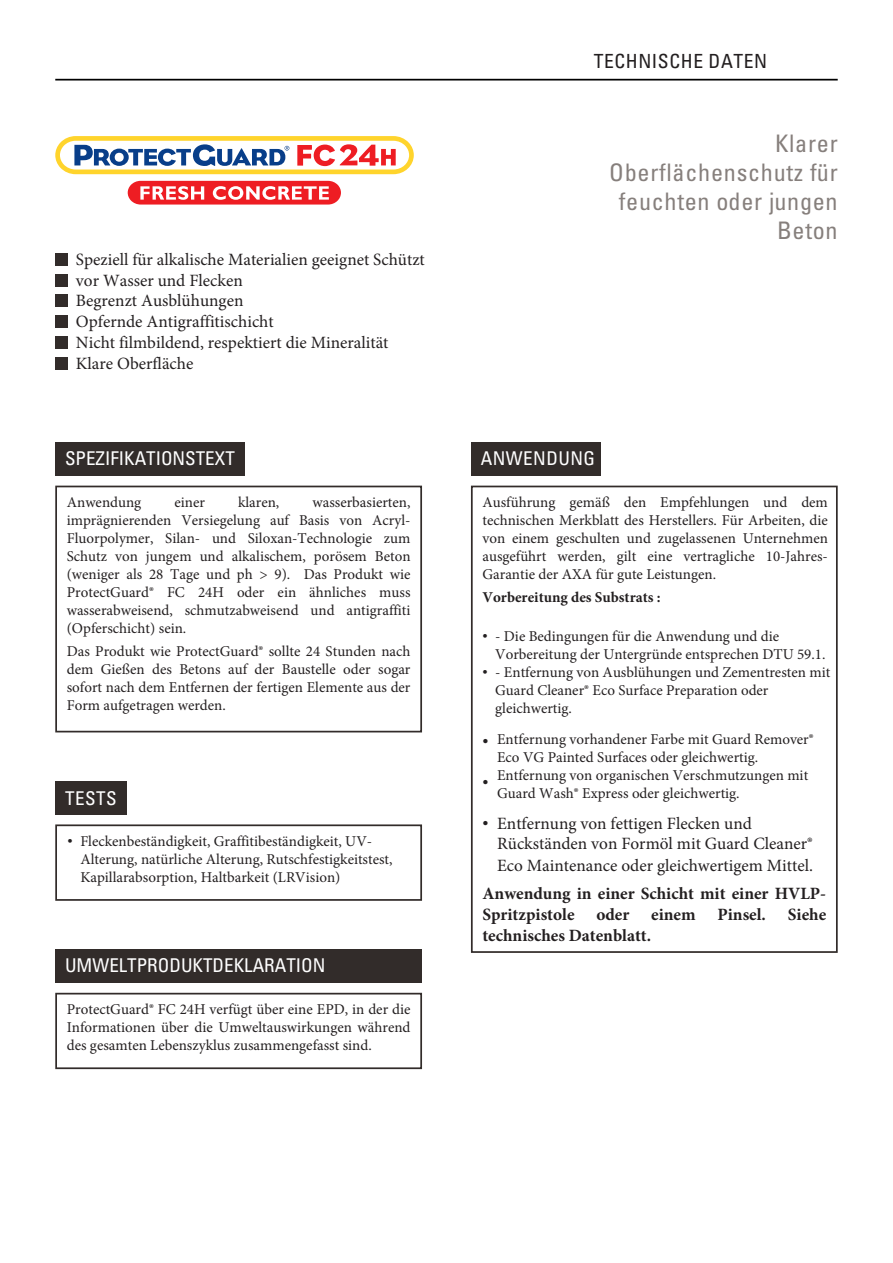
<style>
.page{position:relative;width:893px;height:1263px;background:#fff}
.page>*{position:absolute;margin:0;border:0;box-sizing:border-box;transform-origin:0 0}
.t1{font:condensed 24.15px/29px "Univers LT Std";letter-spacing:.03em;color:#867f7c;text-align:right}
.t2{font:condensed 19.5px "Univers LT Std";letter-spacing:.03em;color:#231f20}
.t3{font:condensed 18.9px "Univers LT Std";color:#fff}
.t4{font:condensed 18.9px "Univers LT Std";letter-spacing:.025em;color:#fff}
.t5{font:17.25px/20.7px "Minion Pro";color:#231f20}
.t6{font:700 17.25px/20.7px "Minion Pro";color:#231f20}
.t7{font:17.25px "Gill Sans";color:#231f20}
.t8{font:15px/18.1px "Minion Pro";color:#231f20;text-align:justify}
.t9{font:700 15px "Minion Pro";color:#231f20}
.s1{font-family:"Gill Sans"}
</style>
<div class="page">
<hr style="left:55px;top:79px;width:783px;height:2px;background:#000">
<div style="left:55px;top:253px;width:13px;height:13px;background:#322c2a"></div>
<div style="left:55px;top:274px;width:13px;height:12px;background:#322c2a"></div>
<div style="left:55px;top:295px;width:13px;height:12px;background:#322c2a"></div>
<div style="left:55px;top:316px;width:13px;height:12px;background:#322c2a"></div>
<div style="left:55px;top:336px;width:13px;height:12px;background:#322c2a"></div>
<div style="left:55px;top:357px;width:13px;height:12px;background:#322c2a"></div>
<svg style="left:128px;top:181px;width:213px;height:24px"></svg>
<svg style="left:55px;top:136px;width:359px;height:38px"></svg>
<div style="left:55px;top:486px;width:367px;height:246px;border:2px solid #322c2a"></div>
<div style="left:55px;top:442px;width:190px;height:34px;background:#322c2a"></div>
<div style="left:55px;top:824px;width:367px;height:77px;border:2px solid #322c2a"></div>
<div style="left:55px;top:781px;width:72px;height:34px;background:#322c2a"></div>
<div style="left:55px;top:993px;width:367px;height:76px;border:2px solid #322c2a"></div>
<div style="left:55px;top:950px;width:367px;height:33px;background:#322c2a"></div>
<div style="left:471px;top:486px;width:367px;height:467px;border:2px solid #322c2a"></div>
<div style="left:471px;top:442px;width:130px;height:34px;background:#322c2a"></div>
<p class="t5" style="left:76px;top:249px;width:350px">Speziell für alkalische Materialien geeignet Schützt vor Wasser und Flecken<br>Begrenzt Ausblühungen<br>Opfernde Antigraffitischicht<br>Nicht filmbildend, respektiert die Mineralität Klare Oberfläche</p>
<p class="t3" style="left:65px;top:446px;width:171px">SPEZIFIKATIONSTEXT</p>
<p class="t8" style="left:67px;top:493px;width:345px;text-indent:246px">wasserbasierten, imprägnierenden Versiegelung auf Basis von Acryl-Fluorpolymer, Silan- und Siloxan-Technologie zum Schutz von jungem und alkalischem, porösem Beton (weniger als 28 Tage und ph &gt; 9). Das Produkt wie ProtectGuard® FC 24H oder ein ähnliches muss wasserabweisend, schmutzabweisend und antigraffiti (Opferschicht) sein.</p>
<p class="t8" style="left:67px;top:642px;width:345px">Das Produkt wie ProtectGuard® sollte 24 Stunden nach dem Gießen des Betons auf der Baustelle oder sogar sofort nach dem Entfernen der fertigen Elemente aus der Form aufgetragen werden.</p>
<p class="t8" style="left:67px;top:493px;width:76px">Anwendung</p>
<p class="t8" style="left:174px;top:493px;width:32px">einer</p>
<p class="t8" style="left:238px;top:493px;width:43px">klaren,</p>
<p class="t3" style="left:65px;top:786px;width:53px">TESTS</p>
<p class="t8" style="left:80px;top:832px;width:314px;text-align:left;text-indent:-13px"><span class="s1">•</span> Fleckenbeständigkeit, Graffitibeständigkeit, UV-<br>Alterung, natürliche Alterung, Rutschfestigkeitstest,<br>Kapillarabsorption, Haltbarkeit (LRVision)</p>
<p class="t3" style="left:65px;top:953px;width:262px">UMWELTPRODUKTDEKLARATION</p>
<p class="t8" style="left:67px;top:1000px;width:345px">ProtectGuard® FC 24H verfügt über eine EPD, in der die Informationen über die Umweltauswirkungen während des gesamten Lebenszyklus zusammengefasst sind.</p>
<p class="t2" style="left:594px;top:49px;width:175px">TECHNISCHE DATEN</p>
<p class="t1" style="left:609px;top:128px;width:230px">Klarer<br>Oberflächenschutz für feuchten oder jungen<br>Beton</p>
<p class="t4" style="left:481px;top:446px;width:116px">ANWENDUNG</p>
<p class="t8" style="left:482px;top:493px;width:347px">Ausführung gemäß den Empfehlungen und dem technischen Merkblatt des Herstellers. Für Arbeiten, die von einem geschulten und zugelassenen Unternehmen ausgeführt werden, gilt eine vertragliche 10-Jahres-Garantie der AXA für gute Leistungen.</p>
<p class="t9" style="left:482px;top:586px;width:180px">Vorbereitung des Substrats :</p>
<p class="t8" style="left:495px;top:627px;width:332px;text-indent:-13px"><span class="s1">•</span> - Die Bedingungen für die Anwendung und die<br>Vorbereitung der Untergründe entsprechen DTU 59.1.</p>
<p class="t8" style="left:495px;top:663px;width:337px;text-align:left;text-indent:-13px"><span class="s1">•</span> - Entfernung von Ausblühungen und Zementresten mit<br>Guard Cleaner® Eco Surface Preparation oder gleichwertig.</p>
<p class="t7" style="left:482px;top:731px;width:8px">•</p>
<p class="t7" style="left:482px;top:772px;width:8px">•</p>
<p class="t8" style="left:497px;top:730px;width:318px;text-align:left">Entfernung vorhandener Farbe mit Guard Remover® Eco VG Painted Surfaces oder gleichwertig.<br>Entfernung von organischen Verschmutzungen mit Guard Wash® Express oder gleichwertig.</p>
<p class="t5" style="left:497px;top:813px;width:317px;text-indent:-15px"><span class="s1">•</span> Entfernung von fettigen Flecken und<br>Rückständen von Formöl mit Guard Cleaner®<br>Eco Maintenance oder gleichwertigem Mittel.</p>
<p class="t6" style="left:482px;top:883px;width:345px">Anwendung in einer Schicht mit einer HVLP-<br>Spritzpistole</p>
<p class="t6" style="left:596px;top:904px;width:34px">oder</p>
<p class="t6" style="left:651px;top:904px;width:46px">einem</p>
<p class="t6" style="left:717px;top:904px;width:50px">Pinsel.</p>
<p class="t6" style="left:788px;top:904px;width:40px">Siehe</p>
<p class="t6" style="left:482px;top:924px;width:170px">technisches Datenblatt.</p>
</div>
